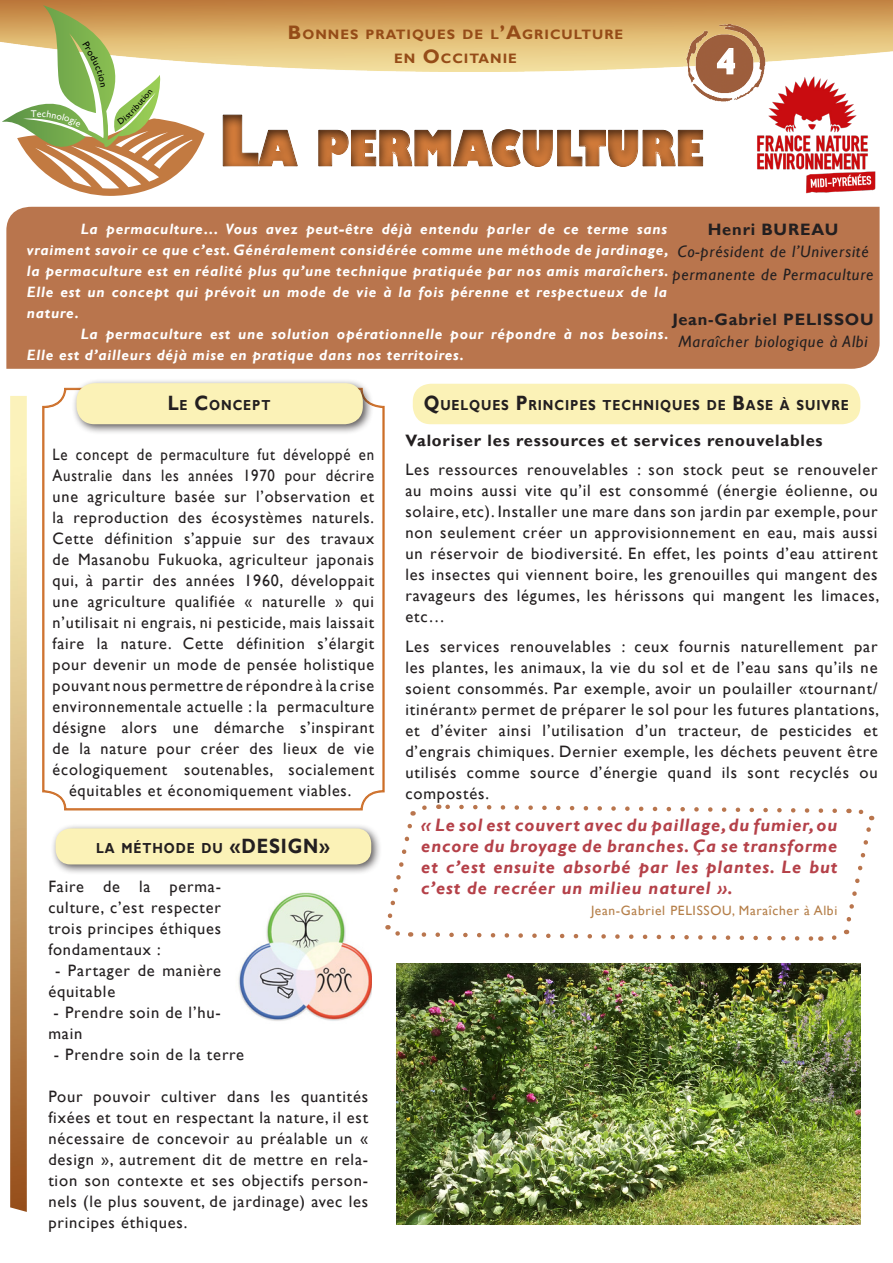
<style>
.page{position:relative;width:893px;height:1263px;background:#fff}
.page>*{position:absolute;margin:0;border:0;box-sizing:border-box;transform-origin:0 0}
.t1{font:800 47.85px "Gill Sans";color:#d27b3a;scale:.82 1}
.t2{font:700 36px "Gill Sans";color:#fff}
.Titre{font:700 20.7px "Gill Sans";color:#231f20;scale:.87 1}
.Corps_de_texte{font:italic 700 18px/21px "Gill Sans";letter-spacing:.05em;color:#b54149;text-align:justify}
.Corps_de_texte-2{font:16.5px/21px "Gill Sans";letter-spacing:.05em;color:#231f20;text-align:justify}
.Corps_de_texte-3{font:16.5px/21px "Gill Sans";letter-spacing:.05em;color:#231f20;text-align:center;scale:.9 1}
.encadré{font:italic 16.5px/22.5px "Gill Sans";letter-spacing:.05em;color:#231f20}
.Corps_de_texte-4{font:700 16.5px "Gill Sans";letter-spacing:.05em;color:#231f20}
.encadré-2{font:700 16.5px "Gill Sans";letter-spacing:.05em;color:#231f20}
.t3{font:italic 700 15px/21px "Gill Sans";letter-spacing:.05em;color:#fff;text-align:justify}
.Titre-2{font:700 14.55px "Gill Sans";letter-spacing:.07em;color:#231f20;scale:.87 1}
.t4{font:700 13.65px "Gill Sans";letter-spacing:.07em;color:#954c18}
.Corps_de_texte-5{font:13.5px "Gill Sans";letter-spacing:.05em;color:#b57f49}
.t5{font:9.75px "Gill Sans";color:#fff}
.s1{font-size:19.5px}
.s2{font-size:68.25px}
.s3{font-size:20.7px}
</style>
<div class="page">
<img style="left:0;top:0;width:893px;height:72px">
<img style="left:685px;top:19px;width:82px;height:70px">
<svg style="left:385px;top:804px;width:490px;height:137px"></svg>
<div style="left:6px;top:207px;width:874px;height:162px;background:#b9754d"></div>
<img style="left:10px;top:396px;width:17px;height:816px">
<svg style="left:716px;top:47px;width:20px;height:28px"></svg>
<svg style="left:44px;top:389px;width:339px;height:420px"></svg>
<div style="left:71px;top:378px;width:303px;height:58px;background:#231f20;opacity:.75"></div>
<div style="left:77px;top:383px;width:286px;height:41px;background:#fbf2b7;border-radius:18px"></div>
<div style="left:50px;top:823px;width:332px;height:53px;background:#231f20;opacity:.75"></div>
<div style="left:56px;top:828px;width:315px;height:36px;background:#fbf2b7;border-radius:15px"></div>
<div style="left:413px;top:384px;width:447px;height:40px;background:#fbf2b7;border-radius:18px"></div>
<img style="left:753px;top:75px;width:123px;height:119px">
<img style="left:238px;top:892px;width:133px;height:129px">
<div style="left:197px;top:89px;width:594px;height:114px;background:#231f20;opacity:.75"></div>
<img style="left:396px;top:963px;width:464px;height:261px">
<svg style="left:2px;top:5px;width:203px;height:191px"></svg>
<p class="t5" style="left:31px;top:108px;width:17px">Tec</p>
<p class="t4" style="left:288px;top:27px;width:337px"><span class="s1">B</span>ONNES PRATIQUES DE L<span class="s1">’A</span>GRICULTURE</p>
<p class="t4" style="left:394px;top:51px;width:124px">EN <span class="s1">O</span>CCITANIE</p>
<p class="t2" style="left:716px;top:40px;width:21px">4</p>
<h1 class="t1" style="left:219px;top:118px;width:592px"><span class="s2">L</span>A PERMACULTURE</h1>
<p class="encadré-2" style="left:708px;top:219px;width:132px">Henri BUREAU</p>
<p class="encadré" style="left:672px;top:241px;width:202px">Co-président de l’Université permanente de Permaculture</p>
<p class="encadré-2" style="left:672px;top:309px;width:203px">Jean-Gabriel PELISSOU</p>
<p class="encadré" style="left:678px;top:331px;width:191px">Maraîcher biologique à Albi</p>
<p class="t3" style="left:27px;top:219px;width:643px;text-indent:54px">La permaculture… Vous avez peut-être déjà entendu parler de ce terme sans vraiment savoir ce que c’est. Généralement considérée comme une méthode de jardinage, la permaculture est en réalité plus qu’une technique pratiquée par nos amis maraîchers.<br>Elle est un concept qui prévoit un mode de vie à la fois pérenne et respectueux de la nature.</p>
<p class="t3" style="left:27px;top:324px;width:643px;text-indent:54px">La permaculture est une solution opérationnelle pour répondre à nos besoins.<br>Elle est d’ailleurs déjà mise en pratique dans nos territoires.</p>
<p class="Titre-2" style="left:168px;top:396px;width:120px"><span class="s3">L</span>E <span class="s3">C</span>ONCEPT</p>
<p class="Corps_de_texte-3" style="left:53px;top:444px;width:359px">Le concept de permaculture fut développé en Australie dans les années 1970 pour décrire une agriculture basée sur l’observation et la reproduction des écosystèmes naturels.<br>Cette définition s’appuie sur des travaux de Masanobu Fukuoka, agriculteur japonais qui, à partir des années 1960, développait une agriculture qualifiée « naturelle » qui n’utilisait ni engrais, ni pesticide, mais laissait faire la nature. Cette définition s’élargit pour devenir un mode de pensée holistique pouvant nous permettre de répondre à la crise environnementale actuelle : la permaculture désigne alors une démarche s’inspirant de la nature pour créer des lieux de vie écologiquement soutenables, socialement équitables et économiquement viables.</p>
<p class="Titre-2" style="left:96px;top:839px;width:183px">LA MÉTHODE DU <span class="s3">«DESIGN</span></p>
<p class="Titre" style="left:319px;top:833px;width:14px">»</p>
<p class="Corps_de_texte-2" style="left:48px;top:876px;width:174px">Faire de la perma&shy;culture, c’est respecter trois principes éthiques fondamentaux :</p>
<p class="Corps_de_texte-2" style="left:48px;top:960px;width:174px;text-indent:7px">- Partager de manière équitable</p>
<p class="Corps_de_texte-2" style="left:48px;top:1002px;width:174px;text-indent:5px">- Prendre soin de l’hu&shy;main</p>
<p class="Corps_de_texte-2" style="left:54px;top:1044px;width:192px">- Prendre soin de la terre</p>
<p class="Corps_de_texte-2" style="left:48px;top:1086px;width:321px">Pour pouvoir cultiver dans les quantités fixées et tout en respectant la nature, il est nécessaire de concevoir au préalable un « design », autrement dit de mettre en rela&shy;tion son contexte et ses objectifs person&shy;nels (le plus souvent, de jardinage) avec les principes éthiques.</p>
<p class="Titre-2" style="left:424px;top:396px;width:490px"><span class="s3">Q</span>UELQUES <span class="s3">P</span>RINCIPES TECHNIQUES DE <span class="s3">B</span>ASE À SUIVRE</p>
<p class="Corps_de_texte-4" style="left:405px;top:430px;width:419px">Valoriser les ressources et services renouvelables</p>
<p class="Corps_de_texte-2" style="left:405px;top:459px;width:475px">Les ressources renouvelables : son stock peut se renouveler au moins aussi vite qu’il est consommé (énergie éolienne, ou solaire, etc). Installer une mare dans son jardin par exemple, pour non seulement créer un approvisionnement en eau, mais aussi un réservoir de biodiversité. En effet, les points d’eau attirent les insectes qui viennent boire, les grenouilles qui mangent des ravageurs des légumes, les hérissons qui mangent les limaces, etc…</p>
<p class="Corps_de_texte-2" style="left:405px;top:636px;width:475px">Les services renouvelables : ceux fournis naturellement par les plantes, les animaux, la vie du sol et de l’eau sans qu’ils ne soient consommés. Par exemple, avoir un poulailler «tournant/ itinérant» permet de préparer le sol pour les futures plantations, et d’éviter ainsi l’utilisation d’un tracteur, de pesticides et d’engrais chimiques. Dernier exemple, les déchets peuvent être utilisés comme source d’énergie quand ils sont recyclés ou compostés.</p>
<p class="Corps_de_texte" style="left:421px;top:815px;width:418px">« Le sol est couvert avec du paillage, du fumier, ou encore du broyage de branches. Ça se transforme et c’est ensuite absorbé par les plantes. Le but c’est de recréer un milieu naturel ».</p>
<p class="Corps_de_texte-5" style="left:591px;top:903px;width:248px">Jean-Gabriel PELISSOU, Maraîcher à Albi</p>
</div>
